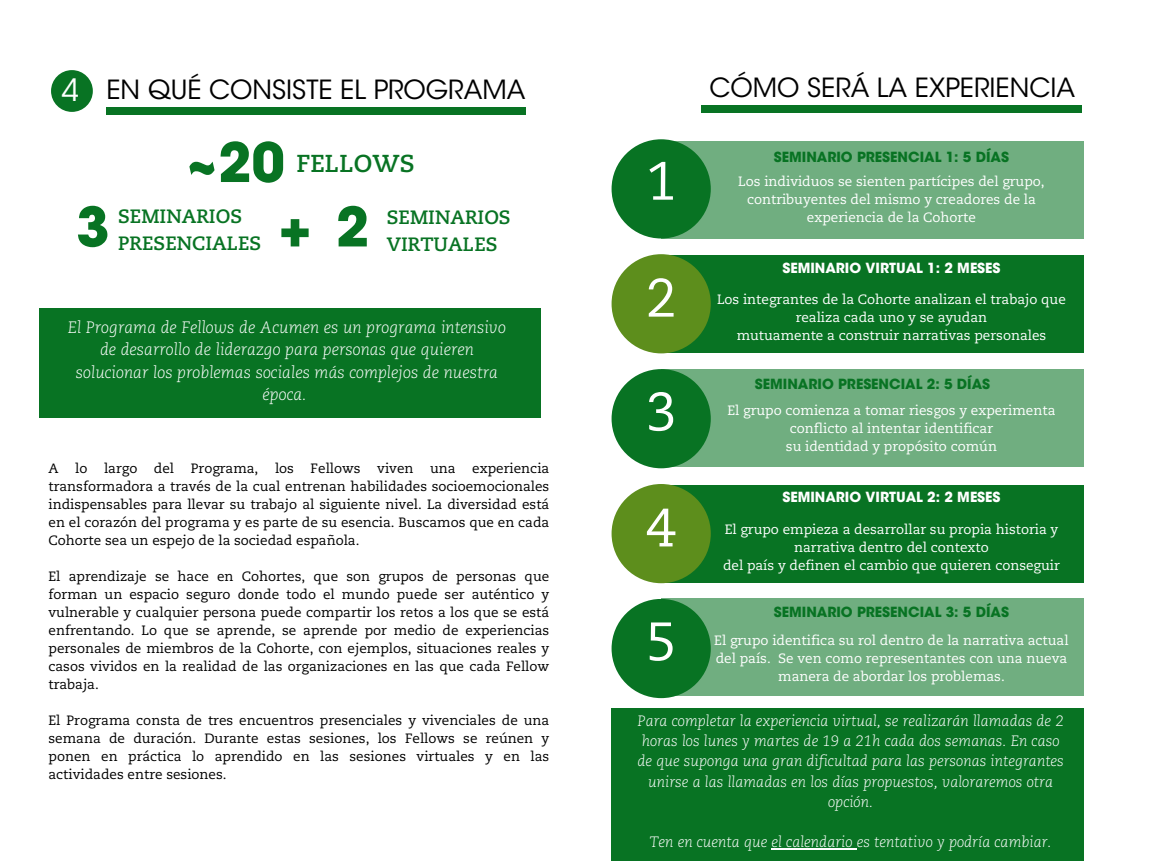
<style>
.page{position:relative;width:1152px;height:864px;background:#fff}
.page>*{position:absolute;margin:0;border:0;box-sizing:border-box;transform-origin:0 0}
.t1{font:700 54px "ITC Avant Garde Std";color:#087323}
.t2{font:54px "Caecilia LT Std";color:#fff}
.t3{font:30.6px "ITC Avant Garde Std";color:#fff}
.t4{font:26.25px "ITC Avant Garde Std";color:#000}
.t5{font:700 24.45px "Caecilia LT Std";color:#087323}
.t6{font:700 19.35px/26.5px "Caecilia LT Std";color:#087323}
.t7{font:italic 300 16.5px/22.5px "Caecilia LT Std";color:#fff;text-align:center}
.t8{font:italic 300 15px/20.2px "Caecilia LT Std";color:#fff;text-align:center}
.t9{font:700 13.95px "ITC Avant Garde Std";color:#087323}
.t10{font:700 13.95px "ITC Avant Garde Std";color:#fff}
.t11{font:13.5px/18px "Caecilia LT Std";color:#000;text-align:justify}
.t12{font:13.5px/18px "Caecilia LT Std";color:#fff;text-align:center}
</style>
<div class="page">
<div style="left:51px;top:70px;width:42px;height:42px;background:#087323;border-radius:50%"></div>
<div style="left:106px;top:108px;width:419px;height:6px;background:#087323"></div>
<div style="left:39px;top:309px;width:502px;height:109px;background:#087323"></div>
<div style="left:612px;top:708px;width:472px;height:153px;background:#087323"></div>
<hr style="left:772px;top:849px;width:85px;height:1px;background:#fff">
<div style="left:661px;top:141px;width:423px;height:98px;background:#70ae80"></div>
<div style="left:612px;top:139px;width:99px;height:100px;background:#087323;border-radius:50%"></div>
<div style="left:661px;top:255px;width:423px;height:97px;background:#087323"></div>
<div style="left:612px;top:254px;width:99px;height:99px;background:#5d8e1c;border-radius:50%"></div>
<div style="left:612px;top:369px;width:99px;height:99px;background:#087323;border-radius:50%"></div>
<svg style="left:661px;top:369px;width:423px;height:97px;background:#66a877"></svg>
<div style="left:661px;top:485px;width:423px;height:97px;background:#087323"></div>
<div style="left:612px;top:484px;width:99px;height:99px;background:#5d8e1c;border-radius:50%"></div>
<div style="left:612px;top:599px;width:99px;height:99px;background:#087323;border-radius:50%"></div>
<svg style="left:665px;top:599px;width:419px;height:97px;background:#67a878"></svg>
<div style="left:701px;top:106px;width:381px;height:6px;background:#087323"></div>
<p class="t3" style="left:62px;top:78px;width:19px">4</p>
<p class="t4" style="left:106px;top:80px;width:421px">EN QUÉ CONSISTE EL PROGRAMA</p>
<p class="t1" style="left:186px;top:142px;width:101px">~20</p>
<p class="t5" style="left:296px;top:153px;width:120px">FELLOWS</p>
<p class="t1" style="left:336px;top:207px;width:35px">2</p>
<p class="t6" style="left:387px;top:206px;width:125px">SEMINARIOS</p>
<p class="t1" style="left:76px;top:207px;width:35px">3</p>
<p class="t6" style="left:118px;top:205px;width:145px">SEMINARIOS<br>PRESENCIALES</p>
<p class="t1" style="left:279px;top:207px;width:34px">+</p>
<p class="t6" style="left:387px;top:232px;width:112px">VIRTUALES</p>
<p class="t7" style="left:68px;top:317px;width:440px">El Programa de Fellows de Acumen es un programa intensivo de desarrollo de liderazgo para personas que quieren solucionar los problemas sociales más complejos de nuestra época.</p>
<p class="t11" style="left:49px;top:461px;width:502px">A lo largo del Programa, los Fellows viven una experiencia transformadora a través de la cual entrenan habilidades socioemocionales indispensables para llevar su trabajo al siguiente nivel. La diversidad está en el corazón del programa y es parte de su esencia. Buscamos que en cada Cohorte sea un espejo de la sociedad española.</p>
<p class="t11" style="left:49px;top:569px;width:502px">El aprendizaje se hace en Cohortes, que son grupos de personas que forman un espacio seguro donde todo el mundo puede ser auténtico y vulnerable y cualquier persona puede compartir los retos a los que se está enfrentando. Lo que se aprende, se aprende por medio de experiencias personales de miembros de la Cohorte, con ejemplos, situaciones reales y casos vividos en la realidad de las organizaciones en las que cada Fellow trabaja.</p>
<p class="t11" style="left:49px;top:713px;width:502px">El Programa consta de tres encuentros presenciales y vivenciales de una semana de duración. Durante estas sesiones, los Fellows se reúnen y ponen en práctica lo aprendido en las sesiones virtuales y en las actividades entre sesiones.</p>
<p class="t2" style="left:646px;top:158px;width:32px">1</p>
<p class="t2" style="left:646px;top:275px;width:32px">2</p>
<p class="t2" style="left:646px;top:389px;width:32px">3</p>
<p class="t2" style="left:646px;top:505px;width:32px">4</p>
<p class="t2" style="left:646px;top:619px;width:32px">5</p>
<p class="t4" style="left:709px;top:77px;width:367px">CÓMO SERÁ LA EXPERIENCIA</p>
<p class="t9" style="left:774px;top:152px;width:237px">SEMINARIO PRESENCIAL 1: 5 DÍAS</p>
<p class="t12" style="left:738px;top:173px;width:308px">Los individuos se sienten partícipes del grupo, contribuyentes del mismo y creadores de la experiencia de la Cohorte</p>
<p class="t10" style="left:782px;top:263px;width:220px">SEMINARIO VIRTUAL 1: 2 MESES</p>
<p class="t12" style="left:717px;top:291px;width:350px">Los integrantes de la Cohorte analizan el trabajo que realiza cada uno y se ayudan</p>
<p class="t12" style="left:737px;top:327px;width:311px">mutuamente a construir narrativas personales</p>
<p class="t9" style="left:755px;top:379px;width:237px">SEMINARIO PRESENCIAL 2: 5 DÍAS</p>
<p class="t12" style="left:728px;top:402px;width:329px">El grupo comienza a tomar riesgos y experimenta conflicto al intentar identificar</p>
<p class="t12" style="left:786px;top:438px;width:213px">su identidad y propósito común</p>
<p class="t10" style="left:782px;top:492px;width:220px">SEMINARIO VIRTUAL 2: 2 MESES</p>
<p class="t12" style="left:725px;top:521px;width:335px">El grupo empieza a desarrollar su propia historia y narrativa dentro del contexto</p>
<p class="t12" style="left:723px;top:557px;width:338px">del país y definen el cambio que quieren conseguir</p>
<p class="t9" style="left:774px;top:607px;width:237px">SEMINARIO PRESENCIAL 3: 5 DÍAS</p>
<p class="t12" style="left:714px;top:633px;width:356px">El grupo identifica su rol dentro de la narrativa actual del país. Se ven como representantes con una nueva manera de abordar los problemas.</p>
<p class="t8" style="left:637px;top:712px;width:428px">Para completar la experiencia virtual, se realizarán llamadas de 2 horas los lunes y martes de 19 a 21h cada dos semanas. En caso de que suponga una gran dificultad para las personas integrantes unirse a las llamadas en los días propuestos, valoraremos otra opción.</p>
<p class="t8" style="left:650px;top:833px;width:404px">Ten en cuenta que el calendario es tentativo y podría cambiar.</p>
</div>
